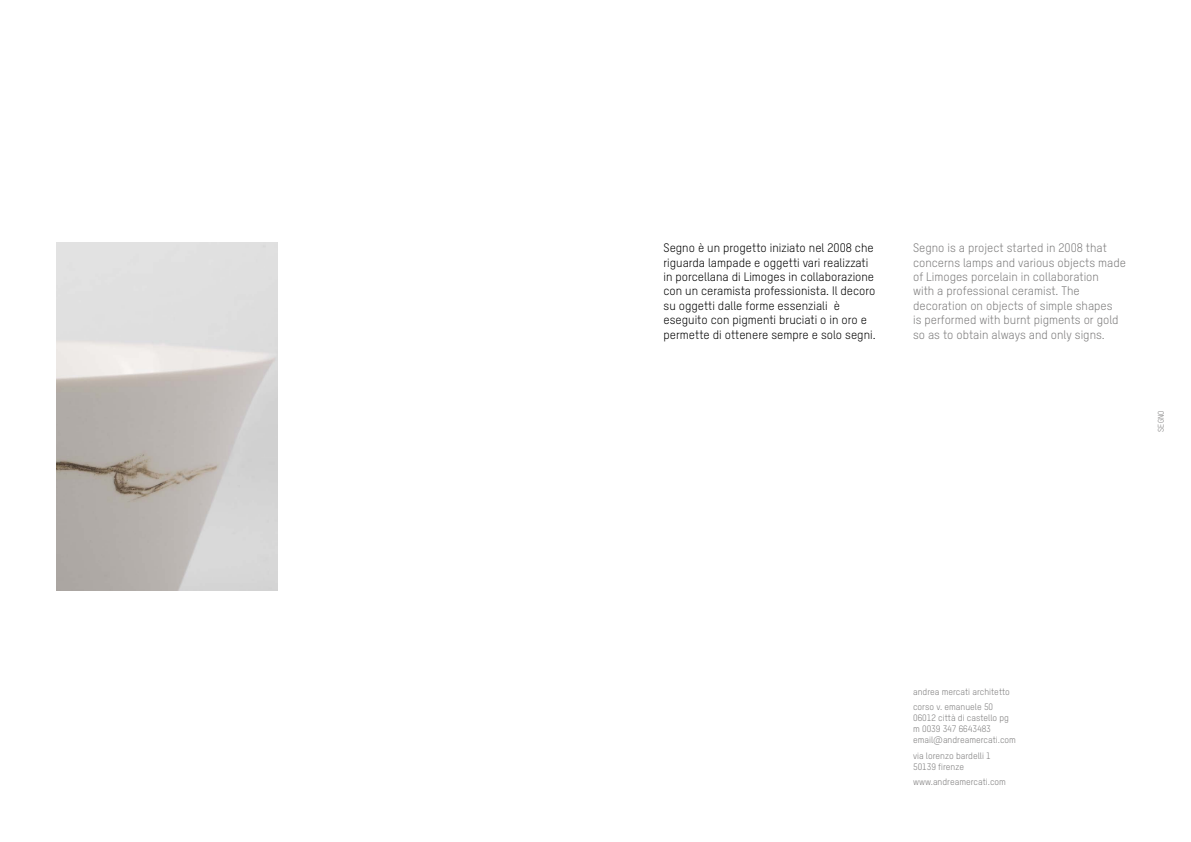
<style>
.page{position:relative;width:1191px;height:842px;background:#fff}
.page>*{position:absolute;margin:0;border:0;box-sizing:border-box;transform-origin:0 0}
.t1{font:12px/14.4px "T Star Regular";color:#000}
.t2{font:12px/14.4px "T Star Regular";color:#7c7b7b}
.t3{font:9px/10.8px "T Star Regular";color:#7c7b7b}
.t4{font:8px "T Star Regular";letter-spacing:.01em;color:#7c7b7b}
</style>
<div class="page">
<img style="left:57px;top:243px;width:221px;height:347px">
<p class="t1" style="left:663px;top:241px;width:213px">Segno è un progetto iniziato nel 2008 che riguarda lampade e oggetti vari realizzati in porcellana di Limoges in collaborazione con un ceramista professionista. Il decoro su oggetti dalle forme essenziali è eseguito con pigmenti bruciati o in oro e permette di ottenere sempre e solo segni.</p>
<p class="t2" style="left:913px;top:241px;width:214px">Segno is a project started in 2008 that concerns lamps and various objects made of Limoges porcelain in collaboration<br>with a professional ceramist. The decoration on objects of simple shapes<br>is performed with burnt pigments or gold so as to obtain always and only signs.</p>
<p class="t4" style="left:1156px;top:432px;width:23px;rotate:-90deg">segno</p>
<p class="t3" style="left:913px;top:683px;width:98px;line-height:15.8px">andrea mercati architetto corso v. emanuele 50</p>
<p class="t3" style="left:913px;top:712px;width:104px">06012 città di castello pg m 0039 347 6643483 email@andreamercati.com</p>
<p class="t3" style="left:913px;top:750px;width:79px">via lorenzo bardelli 1<br>50139 firenze</p>
<p class="t3" style="left:913px;top:776px;width:94px">www.andreamercati.com</p>
</div>
